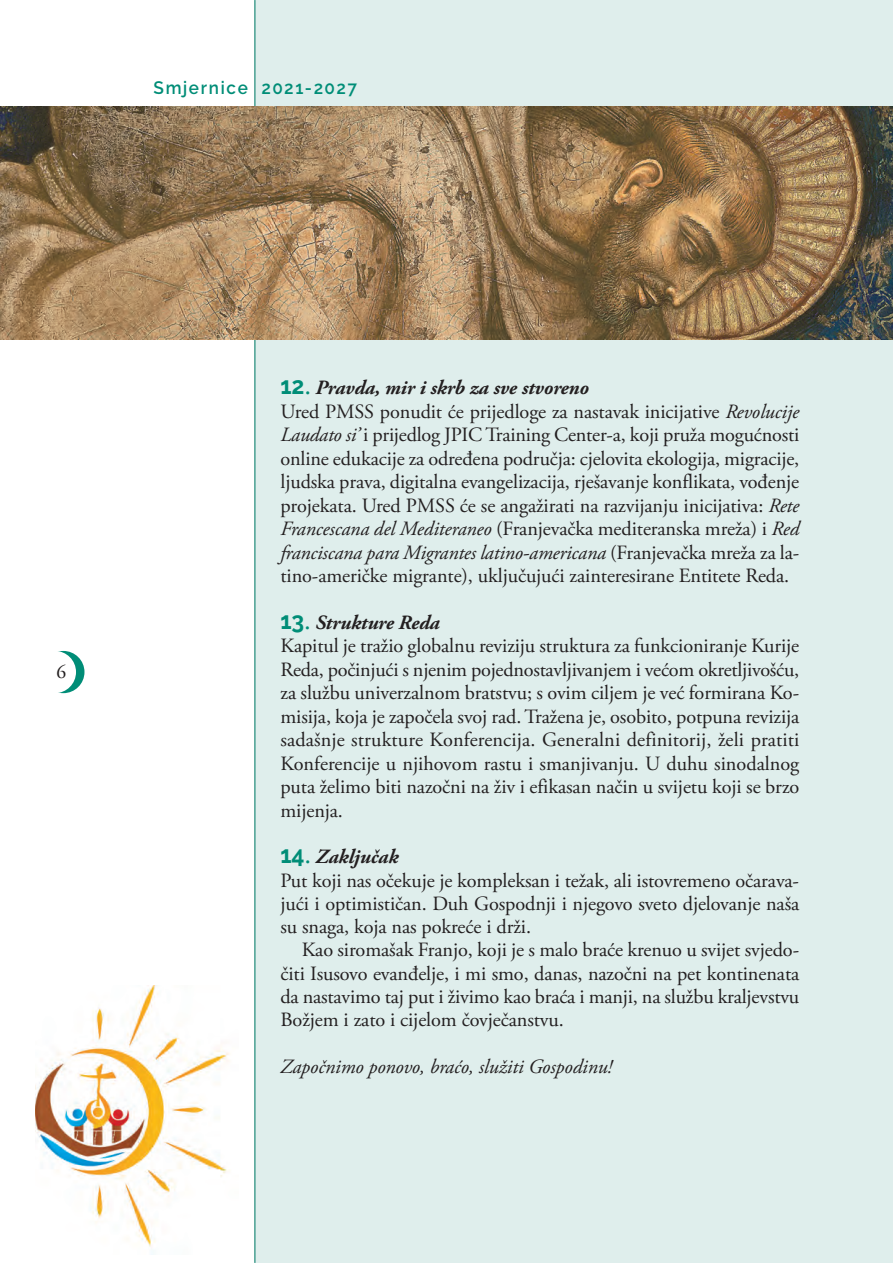
<style>
.page{position:relative;width:893px;height:1263px;background:#fff}
.page>*{position:absolute;margin:0;border:0;box-sizing:border-box;transform-origin:0 0}
.t1{font:20.25px/23.4px "Adobe Garamond Pro";letter-spacing:-.005em;color:#231f20}
.t2{font:italic 20.25px "Adobe Garamond Pro";letter-spacing:-.005em;color:#231f20}
.t3{font:19.5px "Adobe Garamond";color:#231f20}
.t4{font:600 18px "Raleway";letter-spacing:.1em;color:#008d77;scale:.95 1}
.s1{font-family:"Raleway";font-weight:700;font-size:24px;color:#008d77}
.s2{font-family:"Adobe Garamond";font-size:27px;color:#008d77}
.s3{font-weight:700;font-style:italic}
.s4{font-style:italic}
</style>
<div class="page">
<img style="left:36px;top:985px;width:194px;height:270px">
<div style="left:42px;top:651px;width:42px;height:42px;background:#008d77;border-radius:50%"></div>
<div style="left:34px;top:651px;width:42px;height:42px;background:#fff;border-radius:50%"></div>
<div style="left:256px;top:0;width:636px;height:1263px;background:#dfeeec"></div>
<hr style="left:254px;top:0;width:1px;height:1263px;background:#007a66">
<img style="left:0;top:106px;width:892px;height:233px">
<p class="t4" style="left:153px;top:77px;width:216px">Smjernice 2021-2027</p>
<p class="t3" style="left:57px;top:664px;width:11px">6</p>
<p class="t1" style="left:280px;top:378px;width:520px"><span class="s1">12</span><span class="s2">.</span> <span class="s3">Pravda, mir i skrb za sve stvoreno<br></span>Ured PMSS ponudit će prijedloge za nastavak inicijative <span class="s4">Revolucije Laudato si’</span> i prijedlog JPIC Training Center-a, koji pruža mogućnosti online edukacije za određena područja: cjelovita ekologija, migracije, ljudska prava, digitalna evangelizacija, rješavanje konflikata, vođenje projekata. Ured PMSS će se angažirati na razvijanju inicijativa: <span class="s4">Rete Francescana del Mediteraneo</span> (Franjevačka mediteranska mreža) i <span class="s4">Red franciscana para Migrantes latino-americana</span> (Franjevačka mreža za la&shy;tino-američke migrante), uključujući zainteresirane Entitete Reda.</p>
<p class="t1" style="left:280px;top:613px;width:520px"><span class="s1">13</span><span class="s2">.</span> <span class="s3">Strukture Reda<br></span>Kapitul je tražio globalnu reviziju struktura za funkcioniranje Kurije Reda, počinjući s njenim pojednostavljivanjem i većom okretljivošću, za službu univerzalnom bratstvu; s ovim ciljem je već formirana Ko&shy;misija, koja je započela svoj rad. Tražena je, osobito, potpuna revizija sadašnje strukture Konferencija. Generalni definitorij, želi pratiti Konferencije u njihovom rastu i smanjivanju. U duhu sinodalnog puta želimo biti nazočni na živ i efikasan način u svijetu koji se brzo mijenja.</p>
<p class="t1" style="left:280px;top:847px;width:520px"><span class="s1">14</span><span class="s2">.</span> <span class="s3">Zaključak<br></span>Put koji nas očekuje je kompleksan i težak, ali istovremeno očarava&shy;jući i optimističan. Duh Gospodnji i njegovo sveto djelovanje naša su snaga, koja nas pokreće i drži.</p>
<p class="t1" style="left:280px;top:940px;width:520px;text-align:justify;text-indent:21px">Kao siromašak Franjo, koji je s malo braće krenuo u svijet svjedo&shy;čiti Isusovo evanđelje, i mi smo, danas, nazočni na pet kontinenata da nastavimo taj put i živimo kao braća i manji, na službu kraljevstvu Božjem i zato i cijelom čovječanstvu.</p>
<p class="t2" style="left:280px;top:1058px;width:333px">Započnimo ponovo, braćo, služiti Gospodinu!</p>
</div>
